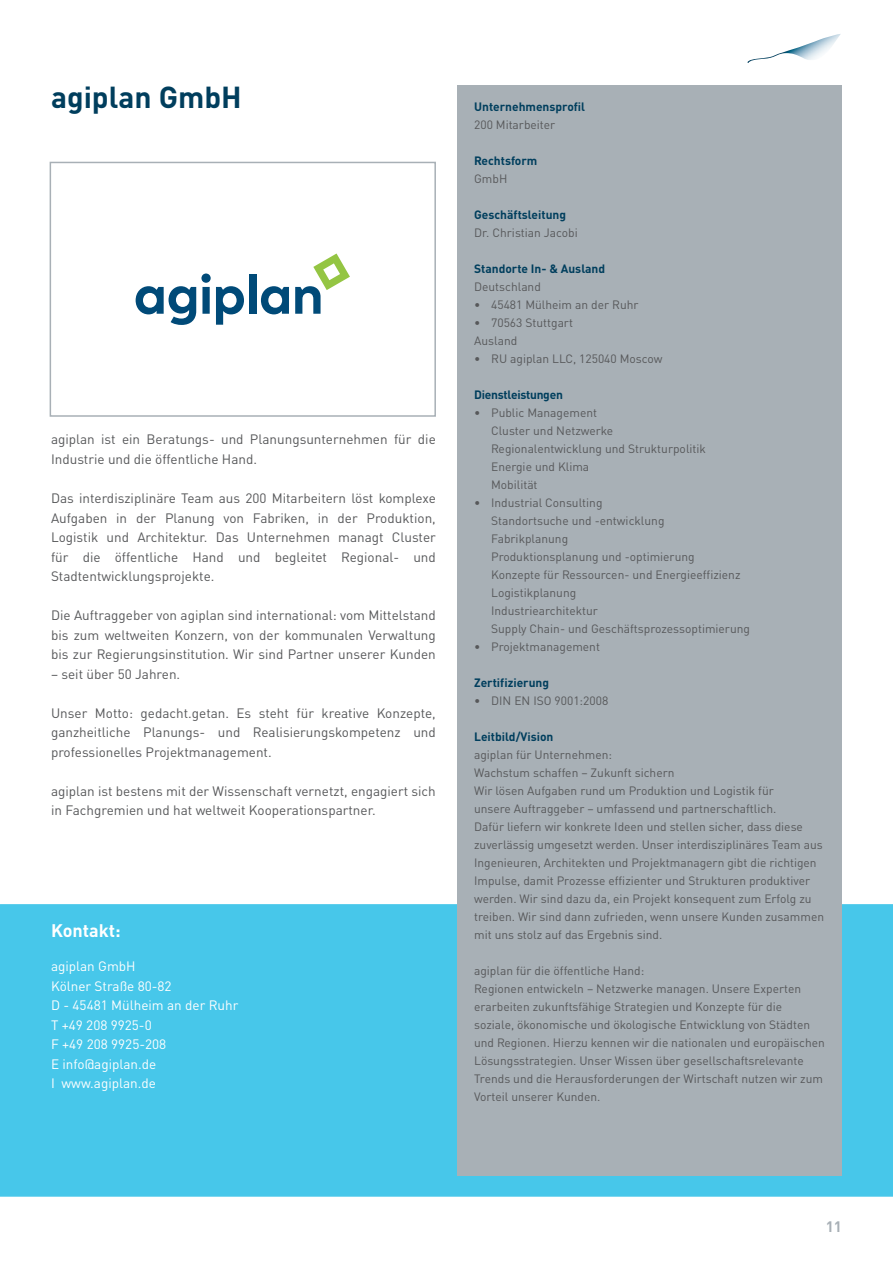
<style>
.page{position:relative;width:893px;height:1263px;background:#fff}
.page>*{position:absolute;margin:0;border:0;box-sizing:border-box;transform-origin:0 0}
.t1{font:700 30px "DINOT";color:#003e5d}
.t2{font:700 18px "DINOT";color:#fff}
.t3{font:700 15px "DINOT";color:#a8b0b6}
.t4{font:13.5px/19.5px "DINOT";color:#57585a;text-align:justify}
.t5{font:13.5px "DINOT";color:#fff}
.t6{font:12px/18px "DINOT";color:#57585a}
.t7{font:700 12px "DINOT";color:#003e5d}
.t8{font:700 12px "DINOT";letter-spacing:-.02em;color:#003e5d}
</style>
<div class="page">
<img style="left:747px;top:34px;width:94px;height:29px">
<div style="left:0;top:904px;width:893px;height:293px;background:#47c7ea"></div>
<div style="left:457px;top:85px;width:384px;height:1091px;background:#a8b0b6"></div>
<div style="left:249px;top:274px;width:7px;height:40px;background:#004a78"></div>
<svg style="left:261px;top:286px;width:28px;height:28px"></svg>
<svg style="left:295px;top:253px;width:55px;height:61px"></svg>
<svg style="left:136px;top:273px;width:108px;height:52px"></svg>
<div style="left:50px;top:162px;width:386px;height:255px;border:2px solid #a8b0b6"></div>
<p class="t1" style="left:51px;top:78px;width:192px">agiplan GmbH</p>
<p class="t4" style="left:51px;top:430px;width:386px">agiplan ist ein Beratungs- und Planungsunternehmen für die<br>Industrie und die öffentliche Hand.</p>
<p class="t4" style="left:51px;top:488px;width:386px">Das interdisziplinäre Team aus 200 Mitarbeitern löst komplexe Aufgaben in der Planung von Fabriken, in der Produktion, Logistik und Architektur. Das Unternehmen managt Cluster für die öffentliche Hand und begleitet Regional- und Stadtentwicklungsprojekte.</p>
<p class="t4" style="left:51px;top:605px;width:386px">Die Auftraggeber von agiplan sind international: vom Mittelstand bis zum weltweiten Konzern, von der kommunalen Verwaltung bis zur Regierungsinstitution. Wir sind Partner unserer Kunden</p>
<p class="t4" style="left:51px;top:664px;width:131px">– seit über 50 Jahren.</p>
<p class="t4" style="left:51px;top:703px;width:386px">Unser Motto: gedacht.getan. Es steht für kreative Konzepte, ganzheitliche Planungs- und Realisierungskompetenz und professionelles Projektmanagement.</p>
<p class="t4" style="left:51px;top:781px;width:386px">agiplan ist bestens mit der Wissenschaft vernetzt, engagiert sich in Fachgremien und hat weltweit Kooperationspartner.</p>
<p class="t2" style="left:51px;top:919px;width:71px">Kontakt:</p>
<p class="t5" style="left:51px;top:958px;width:86px">agiplan GmbH</p>
<p class="t5" style="left:51px;top:977px;width:122px">Kölner Straße 80-82</p>
<p class="t5" style="left:51px;top:997px;width:189px">D - 45481 Mülheim an der Ruhr</p>
<p class="t5" style="left:51px;top:1016px;width:102px">T +49 208 9925-0</p>
<p class="t5" style="left:51px;top:1036px;width:117px">F +49 208 9925-208</p>
<p class="t5" style="left:51px;top:1055px;width:107px">E info@agiplan.de</p>
<p class="t5" style="left:51px;top:1075px;width:106px">I www.agiplan.de</p>
<p class="t7" style="left:474px;top:99px;width:113px">Unternehmensprofil</p>
<p class="t6" style="left:474px;top:116px;width:83px">200 Mitarbeiter</p>
<p class="t7" style="left:474px;top:153px;width:65px">Rechtsform</p>
<p class="t6" style="left:474px;top:170px;width:35px">GmbH</p>
<p class="t7" style="left:474px;top:207px;width:93px">Geschäftsleitung</p>
<p class="t6" style="left:474px;top:224px;width:105px">Dr. Christian Jacobi</p>
<p class="t7" style="left:474px;top:261px;width:133px">Standorte In- &amp; Ausland</p>
<p class="t6" style="left:474px;top:278px;width:68px">Deutschland</p>
<p class="t6" style="left:474px;top:296px;width:166px">• 45481 Mülheim an der Ruhr</p>
<p class="t6" style="left:474px;top:314px;width:100px">• 70563 Stuttgart</p>
<p class="t6" style="left:474px;top:332px;width:45px">Ausland</p>
<p class="t6" style="left:474px;top:350px;width:190px">• RU agiplan LLC, 125040 Moscow</p>
<p class="t8" style="left:474px;top:387px;width:90px">Dienstleistungen</p>
<p class="t6" style="left:491px;top:404px;width:216px;text-indent:-17px">• Public Management<br>Cluster und Netzwerke<br>Regionalentwicklung und Strukturpolitik<br>Energie und Klima<br>Mobilität</p>
<p class="t6" style="left:491px;top:494px;width:260px;text-indent:-17px">• Industrial Consulting<br>Standortsuche und -entwicklung<br>Fabrikplanung<br>Produktionsplanung und -optimierung<br>Konzepte für Ressourcen- und Energieeffizienz<br>Logistikplanung<br>Industriearchitektur<br>Supply Chain- und Geschäftsprozessoptimierung</p>
<p class="t6" style="left:474px;top:638px;width:127px">• Projektmanagement</p>
<p class="t7" style="left:474px;top:675px;width:77px">Zertifizierung</p>
<p class="t6" style="left:474px;top:692px;width:136px">• DIN EN ISO 9001:2008</p>
<p class="t7" style="left:474px;top:729px;width:81px">Leitbild/Vision</p>
<p class="t6" style="left:474px;top:746px;width:202px">agiplan für Unternehmen:<br>Wachstum schaffen – Zukunft sichern</p>
<p class="t6" style="left:474px;top:782px;width:351px">Wir lösen Aufgaben rund um Produktion und Logistik für<br>unsere Auftraggeber – umfassend und partnerschaftlich.<br>Dafür liefern wir konkrete Ideen und stellen sicher, dass diese zuverlässig umgesetzt werden. Unser interdisziplinäres Team aus Ingenieuren, Architekten und Projektmanagern gibt die richtigen Impulse, damit Prozesse effizienter und Strukturen produktiver werden. Wir sind dazu da, ein Projekt konsequent zum Erfolg zu treiben. Wir sind dann zufrieden, wenn unsere Kunden zusammen mit uns stolz auf das Ergebnis sind.</p>
<p class="t6" style="left:474px;top:962px;width:352px">agiplan für die öffentliche Hand:<br>Regionen entwickeln – Netzwerke managen. Unsere Experten erarbeiten zukunftsfähige Strategien und Konzepte für die soziale, ökonomische und ökologische Entwicklung von Städten und Regionen. Hierzu kennen wir die nationalen und europäischen Lösungsstrategien. Unser Wissen über gesellschaftsrelevante Trends und die Herausforderungen der Wirtschaft nutzen wir zum Vorteil unserer Kunden.</p>
<p class="t3" style="left:826px;top:1217px;width:18px">11</p>
</div>
